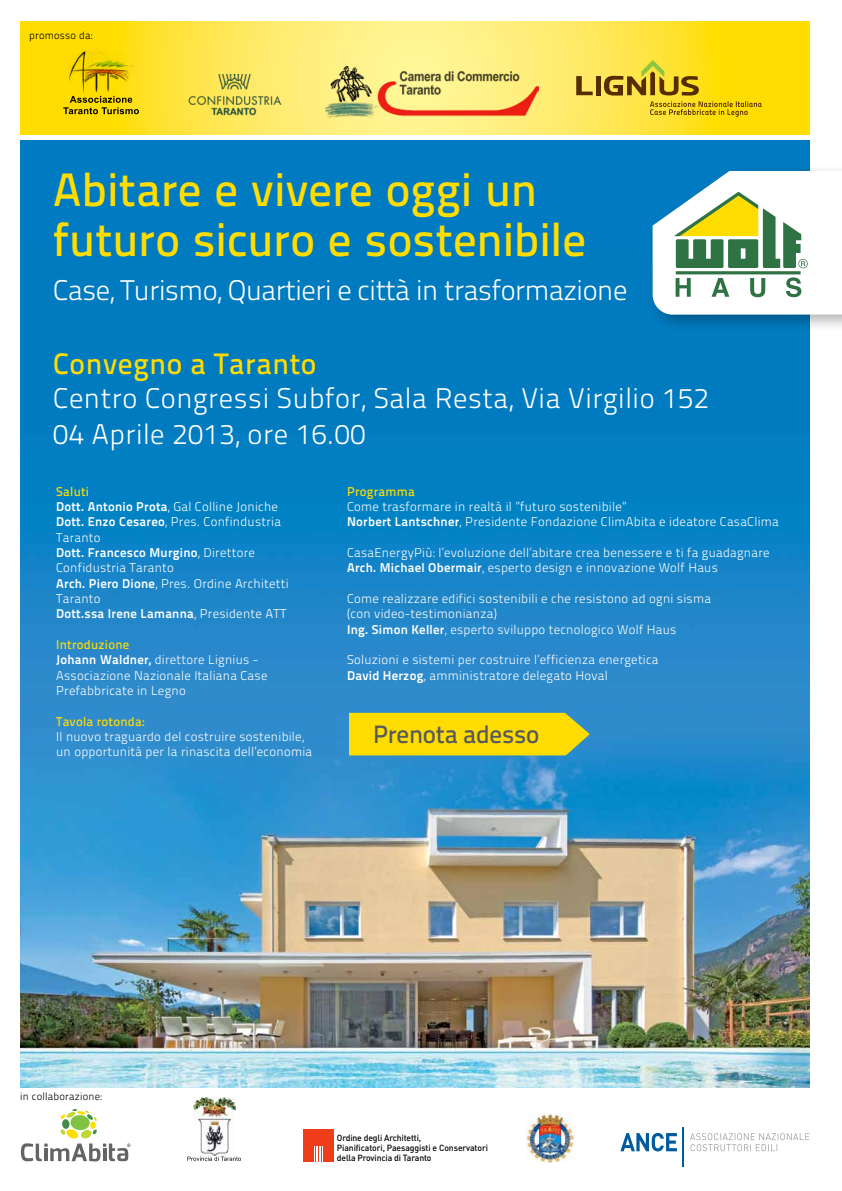
<style>
.page{position:relative;width:842px;height:1191px;background:#fff}
.page>*{position:absolute;margin:0;border:0;box-sizing:border-box;transform-origin:0 0}
.t1{font:46.8px/50.3px "Titillium Text 22 L 600 wt";letter-spacing:.005em;color:#fd0}
.t2{font:29.5px "Titillium Text 22 L 600 wt";letter-spacing:.02em;color:#fd0}
.t3{font:28.4px/35.4px "Titillium Text 22 L 250 wt";letter-spacing:.02em;color:#fff}
.t4{font:28.4px "Titillium Text 22 L 250 wt";letter-spacing:-.015em;color:#fff}
.t5{font:25.1px "Titillium Text 22 L 600 wt";letter-spacing:-.01em;color:#58595b}
.t6{font:12.8px/15.3px "Titillium Text 22 L 250 wt";letter-spacing:.02em;color:#fff}
.t7{font:12.8px "Titillium Text 22 L 800 wt";letter-spacing:.02em;color:#fff}
.t8{font:12.8px "Titillium Text 22 L 600 wt";letter-spacing:.02em;color:#fd0}
.t9{font:10.5px "Titillium Text 22 L 250 wt";letter-spacing:.02em;color:#000}
.t10{font:500 8.9px/9.8px "DIN";letter-spacing:-.015em;color:#000}
.s1{font-family:"Titillium Text 22 L 800 wt"}
.s2{font-family:"Titillium Text 22 L 250 wt"}
</style>
<div class="page">
<svg style="left:20px;top:22px;width:789px;height:112px;background:#fee648"></svg>
<div style="left:20px;top:141px;width:789px;height:946px;background:#007ac1"></div>
<img style="left:20px;top:543px;width:789px;height:544px">
<svg style="left:620px;top:1132px;width:57px;height:19px"></svg>
<hr style="left:683px;top:1127px;width:1px;height:48px;background:#005b9e">
<svg style="left:690px;top:1133px;width:119px;height:18px"></svg>
<svg style="left:21px;top:1109px;width:109px;height:52px"></svg>
<div style="left:303px;top:1128px;width:31px;height:33px;background:#ef3d1a"></div>
<svg style="left:314px;top:1146px;width:9px;height:15px"></svg>
<img style="left:194px;top:1098px;width:42px;height:57px">
<svg style="left:187px;top:1156px;width:54px;height:4px"></svg>
<svg style="left:63px;top:96px;width:76px;height:18px"></svg>
<img style="left:64px;top:46px;width:75px;height:51px">
<img style="left:185px;top:74px;width:100px;height:43px">
<img style="left:527px;top:1113px;width:47px;height:49px">
<svg style="left:576px;top:76px;width:17px;height:19px"></svg>
<div style="left:596px;top:76px;width:5px;height:19px;background:#552d00"></div>
<svg style="left:604px;top:60px;width:158px;height:57px;background:#e3c41e"></svg>
<img style="left:324px;top:66px;width:214px;height:53px">
<div style="left:646px;top:165px;width:196px;height:168px;background:#000;opacity:.3"></div>
<svg style="left:653px;top:171px;width:189px;height:144px"></svg>
<div style="left:600px;top:1167px;width:237px;height:22px;background:#fff"></div>
<svg style="left:349px;top:713px;width:241px;height:42px"></svg>
<div style="left:349px;top:713px;width:214px;height:41px;background:#fd0"></div>
<p class="t9" style="left:29px;top:27px;width:65px">promosso da:</p>
<h1 class="t1" style="left:53px;top:162px;width:534px">Abitare e vivere oggi un futuro sicuro e sostenibile</h1>
<h3 class="t4" style="left:53px;top:270px;width:576px">Case, Turismo, Quartieri e città in trasformazione</h3>
<h2 class="t2" style="left:53px;top:342px;width:265px">Convegno a Taranto</h2>
<h3 class="t3" style="left:53px;top:379px;width:657px">Centro Congressi Subfor, Sala Resta, Via Virgilio 152<br>04 Aprile 2013, ore 16.00</h3>
<p class="t8" style="left:56px;top:481px;width:34px">Saluti</p>
<p class="t6" style="left:56px;top:498px;width:226px"><span class="s1">Dott. Antonio Prota</span>, Gal Colline Joniche<br><span class="s1">Dott. Enzo Cesareo</span>, Pres. Confindustria<br>Taranto</p>
<p class="t7" style="left:56px;top:542px;width:200px">Dott. Francesco Murgino<span class="s2">, Direttore</span></p>
<p class="t6" style="left:56px;top:559px;width:234px">Confidustria Taranto<br><span class="s1">Arch. Piero Dione</span>, Pres. Ordine Architetti<br>Taranto</p>
<p class="t7" style="left:56px;top:604px;width:232px">Dott.ssa Irene Lamanna<span class="s2">, Presidente ATT</span></p>
<p class="t8" style="left:56px;top:635px;width:75px">Introduzione</p>
<p class="t6" style="left:56px;top:651px;width:213px"><span class="s1">Johann Waldner,</span> direttore Lignius -<br>Associazione Nazionale Italiana Case<br>Prefabbricate in Legno</p>
<p class="t8" style="left:56px;top:711px;width:90px">Tavola rotonda:</p>
<p class="t6" style="left:56px;top:728px;width:257px">Il nuovo traguardo del costruire sostenibile, un opportunità per la rinascita dell’economia</p>
<p class="t8" style="left:347px;top:481px;width:69px">Programma</p>
<p class="t6" style="left:347px;top:498px;width:433px">Come trasformare in realtà il ”futuro sostenibile”<br><span class="s1">Norbert Lantschner</span>, Presidente Fondazione ClimAbita e ideatore CasaClima</p>
<p class="t6" style="left:347px;top:544px;width:424px">CasaEnergyPiù: l’evoluzione dell’abitare crea benessere e ti fa guadagnare<br><span class="s1">Arch. Michael Obermair</span>, esperto design e innovazione Wolf Haus</p>
<p class="t6" style="left:347px;top:590px;width:365px">Come realizzare edifici sostenibili e che resistono ad ogni sisma (con video-testimonianza)<br><span class="s1">Ing. Simon Keller</span>, esperto sviluppo tecnologico Wolf Haus</p>
<p class="t6" style="left:347px;top:651px;width:313px">Soluzioni e sistemi per costruire l’efficienza energetica<br><span class="s1">David Herzog</span>, amministratore delegato Hoval</p>
<h3 class="t5" style="left:373px;top:715px;width:168px">Prenota adesso</h3>
<p class="t9" style="left:20px;top:1088px;width:83px">in collaborazione:</p>
<p class="t10" style="left:337px;top:1133px;width:153px">Ordine degli Architetti,<br>Pianificatori, Paesaggisti e Conservatori della Provincia di Taranto</p>
</div>
